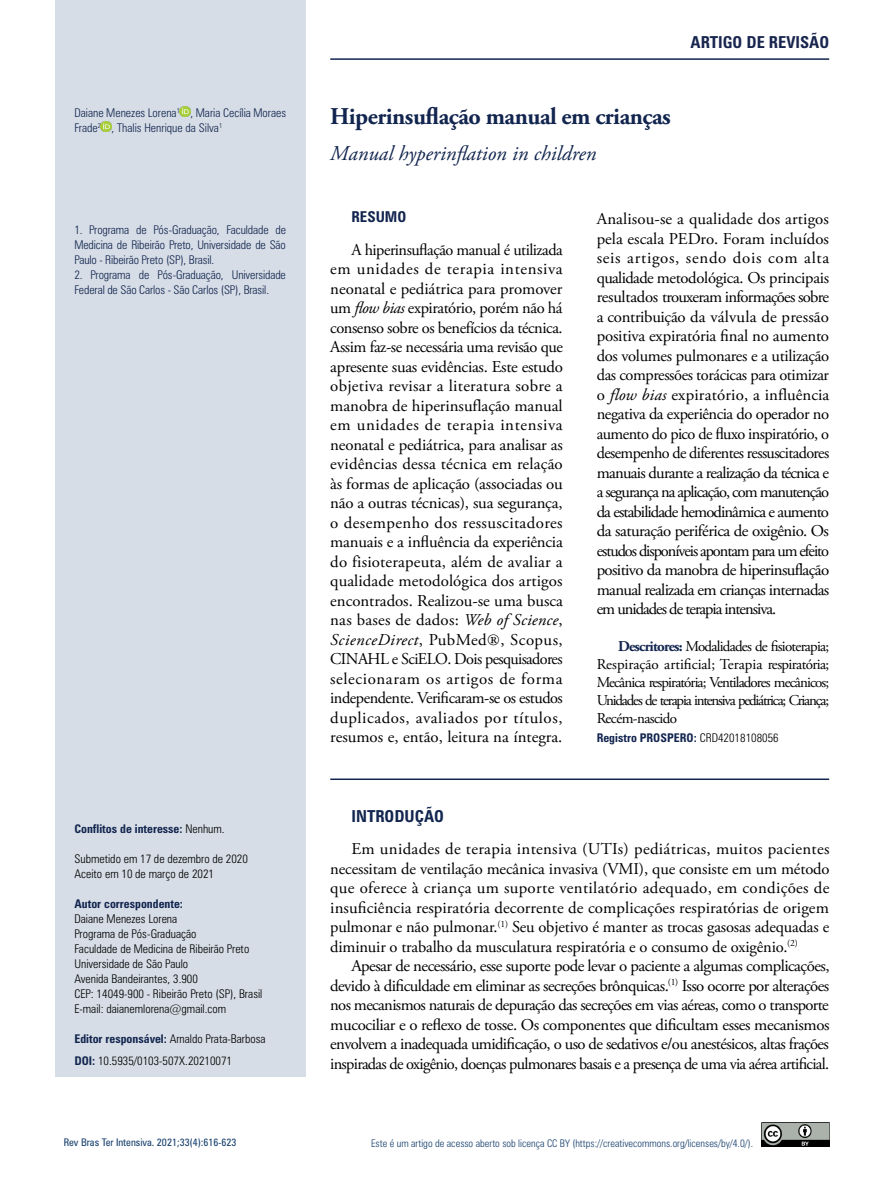
<style>
.page{position:relative;width:893px;height:1191px;background:#fff}
.page>*{position:absolute;margin:0;border:0;box-sizing:border-box;transform-origin:0 0}
.t1{font:700 24px "Adobe Garamond Pro";letter-spacing:-.02em;color:#12254f}
.t2{font:italic 21px "Adobe Garamond Pro";color:#12254f}
.t3{font:16.5px/19.5px "Adobe Garamond Pro";letter-spacing:-.03em;color:#000;text-align:justify}
.t4{font:700 condensed 16.5px "Zurich BT";color:#18254e}
.t5{font:700 condensed 16.5px "Zurich BT";color:#12254f}
.t6{font:15px/18px "Adobe Garamond Pro";letter-spacing:-.08em;color:#000;text-align:justify}
.t7{font:700 condensed 15px "Zurich BT";color:#12254f}
.t8{font:300 condensed 12px/15px "Zurich BT";color:#000}
.t9{font:300 condensed 12px/15px "Zurich BT";letter-spacing:-.01em;color:#12254f}
.t10{font:700 condensed 12px "Zurich BT";color:#12254f}
.t11{font:300 condensed 10.5px "Zurich BT";color:#163f6d}
.t12{font:condensed 10.5px "Zurich BT";color:#163f6d}
.s1{font-weight:300;color:#000}
.s2{font-weight:700;color:#12254f}
.s3{font-style:italic}
.s4{font-family:"Linux Libertine G"}
</style>
<div class="page">
<div style="left:55px;top:0;width:250px;height:1076px;background:#d5dce6"></div>
<svg style="left:180px;top:106px;width:11px;height:11px"></svg>
<svg style="left:101px;top:121px;width:11px;height:11px"></svg>
<hr style="left:330px;top:778px;width:499px;height:2px;background:#12254f">
<img style="left:761px;top:1122px;width:68px;height:24px">
<hr style="left:330px;top:58px;width:499px;height:2px;background:#12254f">
<p class="t9" style="left:74px;top:105px;width:213px">Daiane Menezes Lorena<sup>1</sup> , Maria Cecília Moraes<br>Frade<sup>2</sup> , Thalis Henrique da Silva<sup>1</sup></p>
<p class="t9" style="left:74px;top:222px;width:213px;text-align:justify">1. Programa de Pós-Graduação, Faculdade de Medicina de Ribeirão Preto, Universidade de São Paulo - Ribeirão Preto (SP), Brasil.</p>
<p class="t9" style="left:74px;top:267px;width:213px">2. Programa de Pós-Graduação, Universidade<br>Federal de São Carlos - São Carlos (SP), Brasil.</p>
<p class="t10" style="left:74px;top:821px;width:152px">Conflitos de interesse: <span class="s1">Nenhum.</span></p>
<p class="t8" style="left:74px;top:851px;width:175px">Submetido em 17 de dezembro de 2020<br>Aceito em 10 de março de 2021</p>
<p class="t10" style="left:74px;top:896px;width:110px">Autor correspondente:</p>
<p class="t8" style="left:74px;top:911px;width:190px">Daiane Menezes Lorena<br>Programa de Pós-Graduação<br>Faculdade de Medicina de Ribeirão Preto<br>Universidade de São Paulo<br>Avenida Bandeirantes, 3.900<br>CEP: 14049-900 - Ribeirão Preto (SP), Brasil<br>E-mail: daianemlorena@gmail.com</p>
<p class="t8" style="left:74px;top:1031px;width:193px"><span class="s2">Editor responsável:</span> Arnaldo Prata-Barbosa</p>
<p class="t8" style="left:74px;top:1053px;width:159px"><span class="s2">DOI:</span> 10.5935/0103-507X.20210071</p>
<p class="t12" style="left:64px;top:1135px;width:174px">Rev Bras Ter Intensiva. 2021;33(4):616-623</p>
<p class="t4" style="left:690px;top:32px;width:140px">ARTIGO DE REVISÃO</p>
<h1 class="t1" style="left:330px;top:102px;width:342px">Hiperinsuflação manual em crianças</h1>
<p class="t2" style="left:330px;top:141px;width:267px">Manual hyperinflation in children</p>
<p class="t7" style="left:351px;top:208px;width:56px">RESUMO</p>
<p class="t3" style="left:597px;top:210px;width:234px">Analisou-se a qualidade dos artigos pela escala PEDro. Foram incluídos seis artigos, sendo dois com alta qualidade metodológica. Os principais resultados trouxeram informações sobre a contribuição da válvula de pressão positiva expiratória final no aumento dos volumes pulmonares e a utilização das compressões torácicas para otimizar o <span class="s3">flow bias</span> expiratório, a influência negativa da experiência do operador no aumento do pico de fluxo inspiratório, o desempenho de diferentes ressuscitadores manuais durante a realização da técnica e a segurança na aplicação, com manutenção da estabilidade hemodinâmica e aumento da saturação periférica de oxigênio. Os estudos disponíveis apontam para um efeito positivo da manobra de hiperinsuflação manual realizada em crianças internadas em unidades de terapia intensiva.</p>
<p class="t3" style="left:330px;top:240px;width:234px;text-indent:21px">A hiperinsuflação manual é utilizada em unidades de terapia intensiva neonatal e pediátrica para promover um <span class="s3">flow bias</span> expiratório, porém não há consenso sobre os benefícios da técnica.<br>Assim faz-se necessária uma revisão que apresente suas evidências. Este estudo objetiva revisar a literatura sobre a manobra de hiperinsuflação manual em unidades de terapia intensiva neonatal e pediátrica, para analisar as evidências dessa técnica em relação às formas de aplicação (associadas ou não a outras técnicas), sua segurança, o desempenho dos ressuscitadores manuais e a influência da experiência do fisioterapeuta, além de avaliar a qualidade metodológica dos artigos encontrados. Realizou-se uma busca nas bases de dados: <span class="s3">Web of Science</span>, <span class="s3">ScienceDirect</span>, PubMed<span class="s4">Ⓡ</span>, Scopus, CINAHL e SciELO. Dois pesquisadores selecionaram os artigos de forma independente. Verificaram-se os estudos duplicados, avaliados por títulos, resumos e, então, leitura na íntegra.</p>
<p class="t6" style="left:597px;top:637px;width:234px;text-indent:21px"><span class="s2">Descritores:</span> Modalidades de fisioterapia; Respiração artificial; Terapia respiratória; Mecânica respiratória; Ventiladores mecânicos; Unidades de terapia intensiva pediátrica; Criança; Recém-nascido</p>
<p class="t10" style="left:597px;top:730px;width:183px">Registro PROSPERO: <span class="s1">CRD42018108056</span></p>
<p class="t5" style="left:351px;top:806px;width:94px">INTRODUÇÃO</p>
<p class="t3" style="left:330px;top:839px;width:501px;text-indent:21px">Em unidades de terapia intensiva (UTIs) pediátricas, muitos pacientes necessitam de ventilação mecânica invasiva (VMI), que consiste em um método que oferece à criança um suporte ventilatório adequado, em condições de insuficiência respiratória decorrente de complicações respiratórias de origem pulmonar e não pulmonar.<sup>(1)</sup> Seu objetivo é manter as trocas gasosas adequadas e diminuir o trabalho da musculatura respiratória e o consumo de oxigênio.<sup>(2)</sup></p>
<p class="t3" style="left:330px;top:956px;width:501px;text-indent:21px">Apesar de necessário, esse suporte pode levar o paciente a algumas complicações, devido à dificuldade em eliminar as secreções brônquicas.<sup>(1)</sup> Isso ocorre por alterações nos mecanismos naturais de depuração das secreções em vias aéreas, como o transporte mucociliar e o reflexo de tosse. Os componentes que dificultam esses mecanismos envolvem a inadequada umidificação, o uso de sedativos e/ou anestésicos, altas frações inspiradas de oxigênio, doenças pulmonares basais e a presença de uma via aérea artificial.</p>
<p class="t11" style="left:371px;top:1136px;width:384px">Este é um artigo de acesso aberto sob licença CC BY (https://creativecommons.org/licenses/by/4.0/).</p>
</div>
